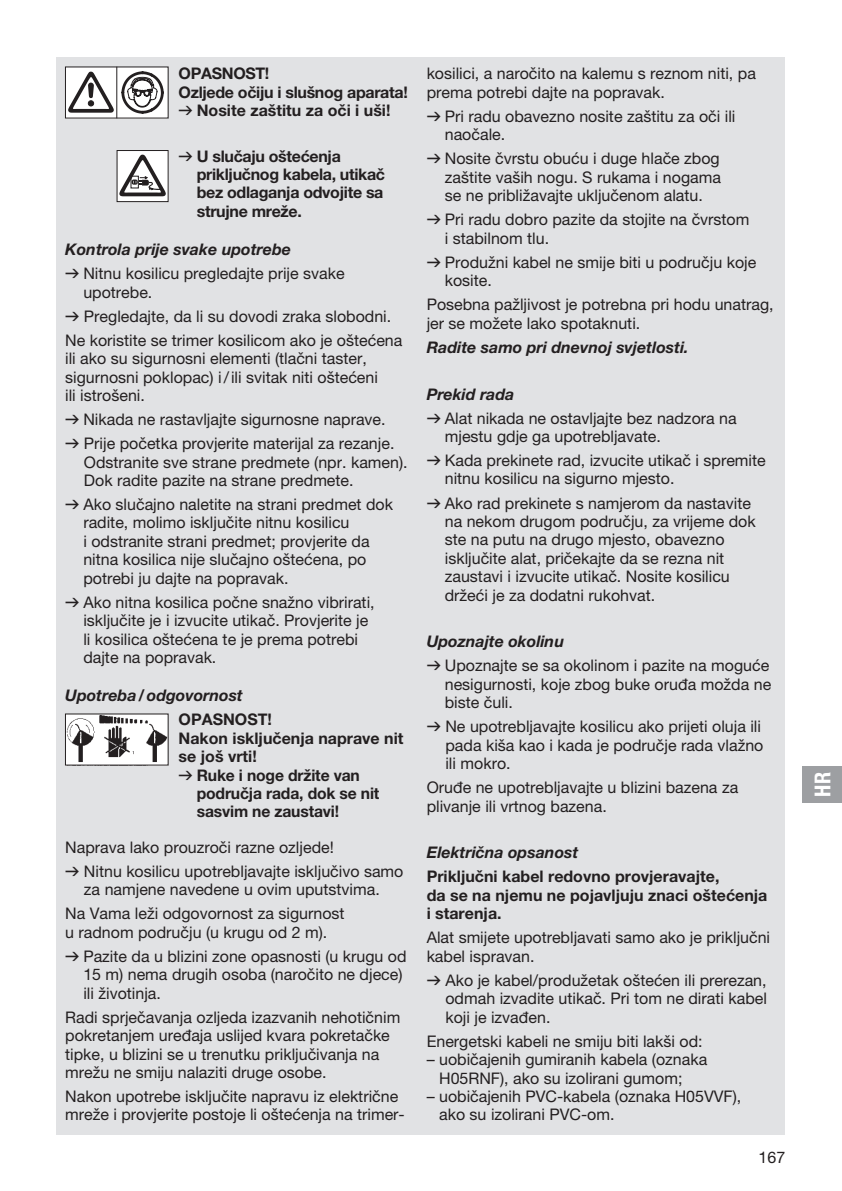
<style>
.page{position:relative;width:842px;height:1191px;background:#fff}
.page>*{position:absolute;margin:0;border:0;box-sizing:border-box;transform-origin:0 0}
.t1{font:22px "GARDENA Pro Bo Cond";color:#fff}
.t2{font:16px/18.4px "GARDENA Pro";color:#231f20}
.t3{font:700 16px/18.4px "GARDENA Pro";letter-spacing:-.01em;color:#231f20}
.t4{font:italic 700 16px "GARDENA Pro";color:#231f20}
.s1{font-family:"Formdruck";font-weight:400}
.s2{font-weight:700;font-style:italic}
.s3{font-family:"Formdruck"}
</style>
<div class="page">
<div style="left:57px;top:57px;width:728px;height:1077px;background:#e1e2e4"></div>
<div style="left:65px;top:67px;width:103px;height:51px;background:#fff"></div>
<hr style="left:116px;top:67px;width:1px;height:51px;background:#231f20">
<svg style="left:68px;top:72px;width:46px;height:41px"></svg>
<svg style="left:121px;top:71px;width:43px;height:43px"></svg>
<div style="left:117px;top:150px;width:51px;height:52px;background:#fff"></div>
<div style="left:117px;top:150px;width:51px;height:52px;border:1px solid #231f20"></div>
<svg style="left:119px;top:155px;width:47px;height:41px"></svg>
<img style="left:67px;top:715px;width:99px;height:48px">
<div style="left:802px;top:766px;width:40px;height:36px;background:#9d9fa2"></div>
<p class="t3" style="left:179px;top:64px;width:231px">OPASNOST!<br>Ozljede očiju i slušnog aparata! <span class="s1">v</span> Nosite zaštitu za oči i uši!</p>
<p class="t3" style="left:197px;top:146px;width:190px;text-indent:-18px"><span class="s1">v</span> U slučaju oštećenja priključnog kabela, utikač bez odlaganja odvojite sa strujne mreže.</p>
<p class="t2" style="left:65px;top:237px;width:281px;line-height:24px"><span class="s2">Kontrola prije svake upotrebe<br></span><span class="s3">v</span> Nitnu kosilicu pregledajte prije svake</p>
<p class="t2" style="left:65px;top:280px;width:339px;line-height:24px;text-indent:18px">upotrebe.<br><span class="s3">v</span> Pregledajte, da li su dovodi zraka slobodni.<br>Ne koristite se trimer kosilicom ako je oštećena</p>
<p class="t2" style="left:65px;top:349px;width:314px">ili ako su sigurnosni elementi (tlačni taster, sigurnosni poklopac) i/ili svitak niti oštećeni ili istrošeni.</p>
<p class="t2" style="left:65px;top:407px;width:331px;line-height:24px"><span class="s3">v</span> Nikada ne rastavljajte sigurnosne naprave. <span class="s3">v</span> Prije početka provjerite materijal za rezanje.</p>
<p class="t2" style="left:84px;top:452px;width:325px">Odstranite sve strane predmete (npr. kamen).<br>Dok radite pazite na strane predmete.</p>
<p class="t2" style="left:83px;top:495px;width:311px;text-indent:-18px"><span class="s3">v</span> Ako slučajno naletite na strani predmet dok radite, molimo isključite nitnu kosilicu<br>i odstranite strani predmet; provjerite da nitna kosilica nije slučajno oštećena, po potrebi ju dajte na popravak.</p>
<p class="t2" style="left:83px;top:592px;width:293px;text-indent:-18px"><span class="s3">v</span> Ako nitna kosilica počne snažno vibrirati, isključite je i izvucite utikač. Provjerite je li kosilica oštećena te je prema potrebi dajte na popravak.</p>
<p class="t4" style="left:65px;top:685px;width:179px">Upotreba/odgovornost</p>
<p class="t3" style="left:179px;top:710px;width:95px">OPASNOST!</p>
<p class="t3" style="left:179px;top:728px;width:226px">Nakon isključenja naprave nit</p>
<p class="t3" style="left:179px;top:747px;width:80px">se još vrti!</p>
<p class="t3" style="left:179px;top:765px;width:183px"><span class="s1">v</span> Ruke i noge držite van</p>
<p class="t3" style="left:197px;top:783px;width:184px">područja rada, dok se nit</p>
<p class="t3" style="left:197px;top:802px;width:144px">sasvim ne zaustavi!</p>
<p class="t2" style="left:65px;top:835px;width:340px;line-height:24px">Naprava lako prouzroči razne ozljede!<br><span class="s3">v</span> Nitnu kosilicu upotrebljavajte isključivo samo</p>
<p class="t2" style="left:65px;top:877px;width:316px;line-height:24px;text-indent:19px">za namjene navedene u ovim uputstvima.<br>Na Vama leži odgovornost za sigurnost</p>
<p class="t2" style="left:65px;top:919px;width:343px;line-height:24px">u radnom području (u krugu od 2 m).<br><span class="s3">v</span> Pazite da u blizini zone opasnosti (u krugu od</p>
<p class="t2" style="left:83px;top:965px;width:321px">15 m) nema drugih osoba (naročito ne djece) ili životinja.</p>
<p class="t2" style="left:65px;top:1007px;width:337px">Radi sprječavanja ozljeda izazvanih nehotičnim pokretanjem uređaja uslijed kvara pokretačke tipke, u blizini se u trenutku priključivanja na mrežu ne smiju nalaziti druge osobe.</p>
<p class="t2" style="left:65px;top:1086px;width:341px">Nakon upotrebe isključite napravu iz električne mreže i provjerite postoje li oštećenja na trimer-</p>
<p class="t2" style="left:427px;top:64px;width:331px">kosilici, a naročito na kalemu s reznom niti, pa prema potrebi dajte na popravak.</p>
<p class="t2" style="left:445px;top:107px;width:292px;text-indent:-18px"><span class="s3">v</span> Pri radu obavezno nosite zaštitu za oči ili naočale.</p>
<p class="t2" style="left:445px;top:149px;width:278px;text-align:justify;text-indent:-18px"><span class="s3">v</span> Nosite čvrstu obuću i duge hlače zbog zaštite vaših nogu. S rukama i nogama se ne približavajte uključenom alatu.</p>
<p class="t2" style="left:445px;top:210px;width:306px;text-indent:-18px"><span class="s3">v</span> Pri radu dobro pazite da stojite na čvrstom i stabilnom tlu.</p>
<p class="t2" style="left:445px;top:253px;width:313px;text-indent:-18px"><span class="s3">v</span> Produžni kabel ne smije biti u području koje kosite.</p>
<p class="t2" style="left:427px;top:295px;width:349px">Posebna pažljivost je potrebna pri hodu unatrag, jer se možete lako spotaknuti.</p>
<p class="t4" style="left:427px;top:337px;width:263px">Radite samo pri dnevnoj svjetlosti.</p>
<p class="t2" style="left:427px;top:381px;width:312px;line-height:24px"><span class="s2">Prekid rada<br></span><span class="s3">v</span> Alat nikada ne ostavljajte bez nadzora na</p>
<p class="t2" style="left:427px;top:424px;width:341px;line-height:24px;text-indent:18px">mjestu gdje ga upotrebljavate.<br><span class="s3">v</span> Kada prekinete rad, izvucite utikač i spremite</p>
<p class="t2" style="left:427px;top:466px;width:326px;line-height:24px;text-indent:18px">nitnu kosilicu na sigurno mjesto.<br><span class="s3">v</span> Ako rad prekinete s namjerom da nastavite</p>
<p class="t2" style="left:445px;top:512px;width:312px">na nekom drugom području, za vrijeme dok ste na putu na drugo mjesto, obavezno isključite alat, pričekajte da se rezna nit zaustavi i izvucite utikač. Nosite kosilicu držeći je za dodatni rukohvat.</p>
<p class="t2" style="left:427px;top:629px;width:344px;line-height:24px"><span class="s2">Upoznajte okolinu<br></span><span class="s3">v</span> Upoznajte se sa okolinom i pazite na moguće</p>
<p class="t2" style="left:445px;top:674px;width:328px">nesigurnosti, koje zbog buke oruđa možda ne biste čuli.</p>
<p class="t2" style="left:445px;top:717px;width:319px;text-indent:-19px"><span class="s3">v</span> Ne upotrebljavajte kosilicu ako prijeti oluja ili pada kiša kao i kada je područje rada vlažno ili mokro.</p>
<p class="t2" style="left:427px;top:778px;width:313px">Oruđe ne upotrebljavajte u blizini bazena za plivanje ili vrtnog bazena.</p>
<p class="t4" style="left:427px;top:842px;width:153px">Električna opsanost</p>
<p class="t3" style="left:427px;top:867px;width:342px">Priključni kabel redovno provjeravajte,<br>da se na njemu ne pojavljuju znaci oštećenja i starenja.</p>
<p class="t2" style="left:427px;top:928px;width:345px">Alat smijete upotrebljavati samo ako je priključni kabel ispravan.</p>
<p class="t2" style="left:445px;top:970px;width:323px;text-align:justify;text-indent:-19px"><span class="s3">v</span> Ako je kabel/produžetak oštećen ili prerezan, odmah izvadite utikač. Pri tom ne dirati kabel koji je izvađen.</p>
<p class="t2" style="left:427px;top:1031px;width:277px">Energetski kabeli ne smiju biti lakši od:</p>
<p class="t2" style="left:439px;top:1050px;width:270px;text-indent:-12px">– uobičajenih gumiranih kabela (oznaka<br>H05RNF), ako su izolirani gumom;</p>
<p class="t2" style="left:439px;top:1086px;width:304px;text-indent:-12px">– uobičajenih PVC-kabela (oznaka H05VVF), ako su izolirani PVC-om.</p>
<p class="t2" style="left:759px;top:1147px;width:28px">167</p>
<h1 class="t1" style="left:809px;top:796px;width:26px;rotate:-90deg">HR</h1>
</div>
